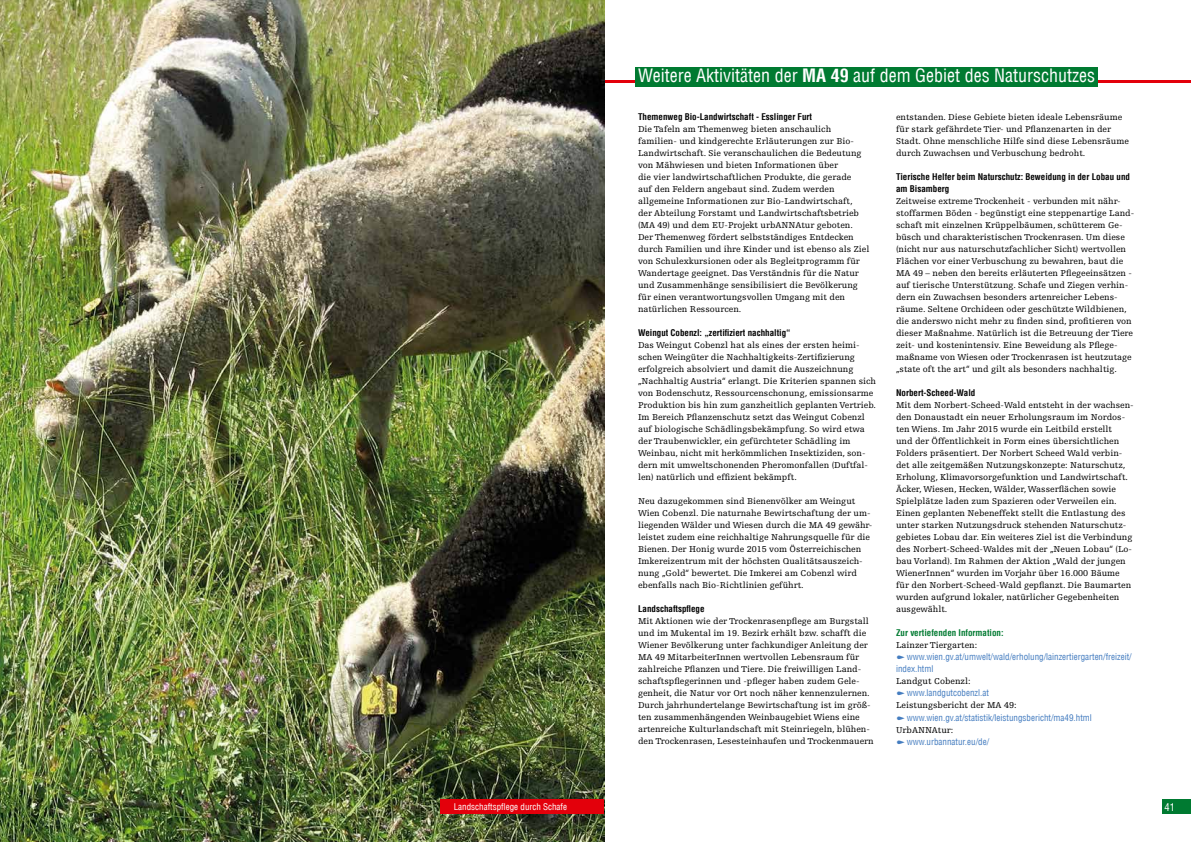
<style>
.page{position:relative;width:1191px;height:842px;background:#fff}
.page>*{position:absolute;margin:0;border:0;box-sizing:border-box;transform-origin:0 0}
.t1{font:condensed 18px "Helvetica LT";color:#fff}
.t2{font:condensed 10.5px "Helvetica LT";color:#fff}
.t3{font:9px/12px "Egyptienne FLT Std";color:#000}
.t4{font:700 condensed 9px/12px "Helvetica LT";color:#000}
.t5{font:condensed 9px/12px "Helvetica LT";color:#457dc0}
.t6{font:condensed 9px "Helvetica LT";color:#fff}
.t7{font:700 condensed 9px "Helvetica LT";color:#007a31}
.s1{font-weight:700}
</style>
<div class="page">
<hr style="left:587px;top:80px;width:604px;height:2px;background:#e3000b">
<img style="left:0;top:0;width:604px;height:842px">
<div style="left:635px;top:67px;width:462px;height:19px;background:#007a31"></div>
<div style="left:440px;top:799px;width:164px;height:15px;background:#e3000b"></div>
<div style="left:1162px;top:799px;width:29px;height:15px;background:#007a31"></div>
<h2 class="t1" style="left:638px;top:64px;width:459px">Weitere Aktivitäten der <span class="s1">MA 49</span> auf dem Gebiet des Naturschutzes</h2>
<h3 class="t4" style="left:638px;top:111px;width:175px">Themenweg Bio-Landwirtschaft - Esslinger Furt</h3>
<p class="t3" style="left:638px;top:123px;width:233px">Die Tafeln am Themenweg bieten anschaulich familien- und kindgerechte Erläuterungen zur Bio-Landwirtschaft. Sie veranschaulichen die Bedeutung von Mähwiesen und bieten Informationen über<br>die vier landwirtschaftlichen Produkte, die gerade<br>auf den Feldern angebaut sind. Zudem werden allgemeine Informationen zur Bio-Landwirtschaft,<br>der Abteilung Forstamt und Landwirtschaftsbetrieb (MA 49) und dem EU-Projekt urbANNAtur geboten.<br>Der Themenweg fördert selbstständiges Entdecken durch Familien und ihre Kinder und ist ebenso als Ziel von Schulexkursionen oder als Begleitprogramm für Wandertage geeignet. Das Verständnis für die Natur und Zusammenhänge sensibilisiert die Bevölkerung für einen verantwortungsvollen Umgang mit den natürlichen Ressourcen.</p>
<h3 class="t4" style="left:638px;top:327px;width:154px">Weingut Cobenzl: „zertifiziert nachhaltig“</h3>
<p class="t3" style="left:638px;top:339px;width:240px">Das Weingut Cobenzl hat als eines der ersten heimi&shy;schen Weingüter die Nachhaltigkeits-Zertifizierung erfolgreich absolviert und damit die Auszeichnung „Nachhaltig Austria“ erlangt. Die Kriterien spannen sich von Bodenschutz, Ressourcenschonung, emissionsarme Produktion bis hin zum ganzheitlich geplanten Vertrieb.<br>Im Bereich Pflanzenschutz setzt das Weingut Cobenzl auf biologische Schädlingsbekämpfung. So wird etwa der Traubenwickler, ein gefürchteter Schädling im Weinbau, nicht mit herkömmlichen Insektiziden, son&shy;dern mit umweltschonenden Pheromonfallen (Duftfal&shy;len) natürlich und effizient bekämpft.</p>
<p class="t3" style="left:638px;top:495px;width:236px">Neu dazugekommen sind Bienenvölker am Weingut Wien Cobenzl. Die naturnahe Bewirtschaftung der um&shy;liegenden Wälder und Wiesen durch die MA 49 gewähr&shy;leistet zudem eine reichhaltige Nahrungsquelle für die Bienen. Der Honig wurde 2015 vom Österreichischen Imkereizentrum mit der höchsten Qualitätsauszeich&shy;nung „Gold“ bewertet. Die Imkerei am Cobenzl wird ebenfalls nach Bio-Richtlinien geführt.</p>
<h3 class="t4" style="left:638px;top:603px;width:68px">Landschaftspflege</h3>
<p class="t3" style="left:638px;top:615px;width:237px">Mit Aktionen wie der Trockenrasenpflege am Burgstall und im Mukental im 19. Bezirk erhält bzw. schafft die Wiener Bevölkerung unter fachkundiger Anleitung der MA 49 MitarbeiterInnen wertvollen Lebensraum für zahlreiche Pflanzen und Tiere. Die freiwilligen Land&shy;schaftspflegerinnen und -pfleger haben zudem Gele&shy;genheit, die Natur vor Ort noch näher kennenzulernen.<br>Durch jahrhundertelange Bewirtschaftung ist im größ&shy;ten zusammenhängenden Weinbaugebiet Wiens eine artenreiche Kulturlandschaft mit Steinriegeln, blühen&shy;den Trockenrasen, Lesesteinhaufen und Trockenmauern</p>
<p class="t3" style="left:896px;top:111px;width:234px">entstanden. Diese Gebiete bieten ideale Lebensräume für stark gefährdete Tier- und Pflanzenarten in der Stadt. Ohne menschliche Hilfe sind diese Lebensräume durch Zuwachsen und Verbuschung bedroht.</p>
<h3 class="t4" style="left:896px;top:170px;width:235px">Tierische Helfer beim Naturschutz: Beweidung in der Lobau und am Bisamberg</h3>
<p class="t3" style="left:896px;top:195px;width:240px">Zeitweise extreme Trockenheit - verbunden mit nähr&shy;stoffarmen Böden - begünstigt eine steppenartige Land&shy;schaft mit einzelnen Krüppelbäumen, schütterem Ge&shy;büsch und charakteristischen Trockenrasen. Um diese (nicht nur aus naturschutzfachlicher Sicht) wertvollen Flächen vor einer Verbuschung zu bewahren, baut die MA 49 – neben den bereits erläuterten Pflegeeinsätzen - auf tierische Unterstützung. Schafe und Ziegen verhin&shy;dern ein Zuwachsen besonders artenreicher Lebens&shy;räume. Seltene Orchideen oder geschützte Wildbienen, die anderswo nicht mehr zu finden sind, profitieren von dieser Maßnahme. Natürlich ist die Betreuung der Tiere zeit- und kostenintensiv. Eine Beweidung als Pflege&shy;maßname von Wiesen oder Trockenrasen ist heutzutage „state oft the art“ und gilt als besonders nachhaltig.</p>
<h3 class="t4" style="left:896px;top:386px;width:81px">Norbert-Scheed-Wald</h3>
<p class="t3" style="left:896px;top:399px;width:239px">Mit dem Norbert-Scheed-Wald entsteht in der wachsen&shy;den Donaustadt ein neuer Erholungsraum im Nordos&shy;ten Wiens. Im Jahr 2015 wurde ein Leitbild erstellt<br>und der Öffentlichkeit in Form eines übersichtlichen Folders präsentiert. Der Norbert Scheed Wald verbin&shy;det alle zeitgemäßen Nutzungskonzepte: Naturschutz, Erholung, Klimavorsorgefunktion und Landwirtschaft.<br>Äcker, Wiesen, Hecken, Wälder, Wasserflächen sowie Spielplätze laden zum Spazieren oder Verweilen ein.<br>Einen geplanten Nebeneffekt stellt die Entlastung des unter starken Nutzungsdruck stehenden Naturschutz&shy;gebietes Lobau dar. Ein weiteres Ziel ist die Verbindung des Norbert-Scheed-Waldes mit der „Neuen Lobau“ (Lo&shy;bau Vorland). Im Rahmen der Aktion „Wald der jungen WienerInnen“ wurden im Vorjahr über 16.000 Bäume für den Norbert-Scheed-Wald gepflanzt. Die Baumarten wurden aufgrund lokaler, natürlicher Gegebenheiten ausgewählt.</p>
<h4 class="t7" style="left:896px;top:627px;width:109px">Zur vertiefenden Information:</h4>
<p class="t3" style="left:896px;top:639px;width:83px">Lainzer Tiergarten:</p>
<p class="t5" style="left:896px;top:651px;width:237px;text-indent:11px">www.wien.gv.at/umwelt/wald/erholung/lainzertiergarten/freizeit/ index.html</p>
<p class="t3" style="left:896px;top:675px;width:76px">Landgut Cobenzl:</p>
<p class="t5" style="left:906px;top:687px;width:84px">www.landgutcobenzl.at</p>
<p class="t3" style="left:896px;top:699px;width:122px">Leistungsbericht der MA 49:</p>
<p class="t5" style="left:906px;top:712px;width:187px">www.wien.gv.at/statistik/leistungsbericht/ma49.html</p>
<p class="t3" style="left:896px;top:724px;width:59px">UrbANNAtur:</p>
<p class="t5" style="left:906px;top:736px;width:84px">www.urbannatur.eu/de/</p>
<p class="t6" style="left:454px;top:801px;width:115px">Landschaftspflege durch Schafe</p>
<p class="t2" style="left:1164px;top:800px;width:12px">41</p>
</div>
